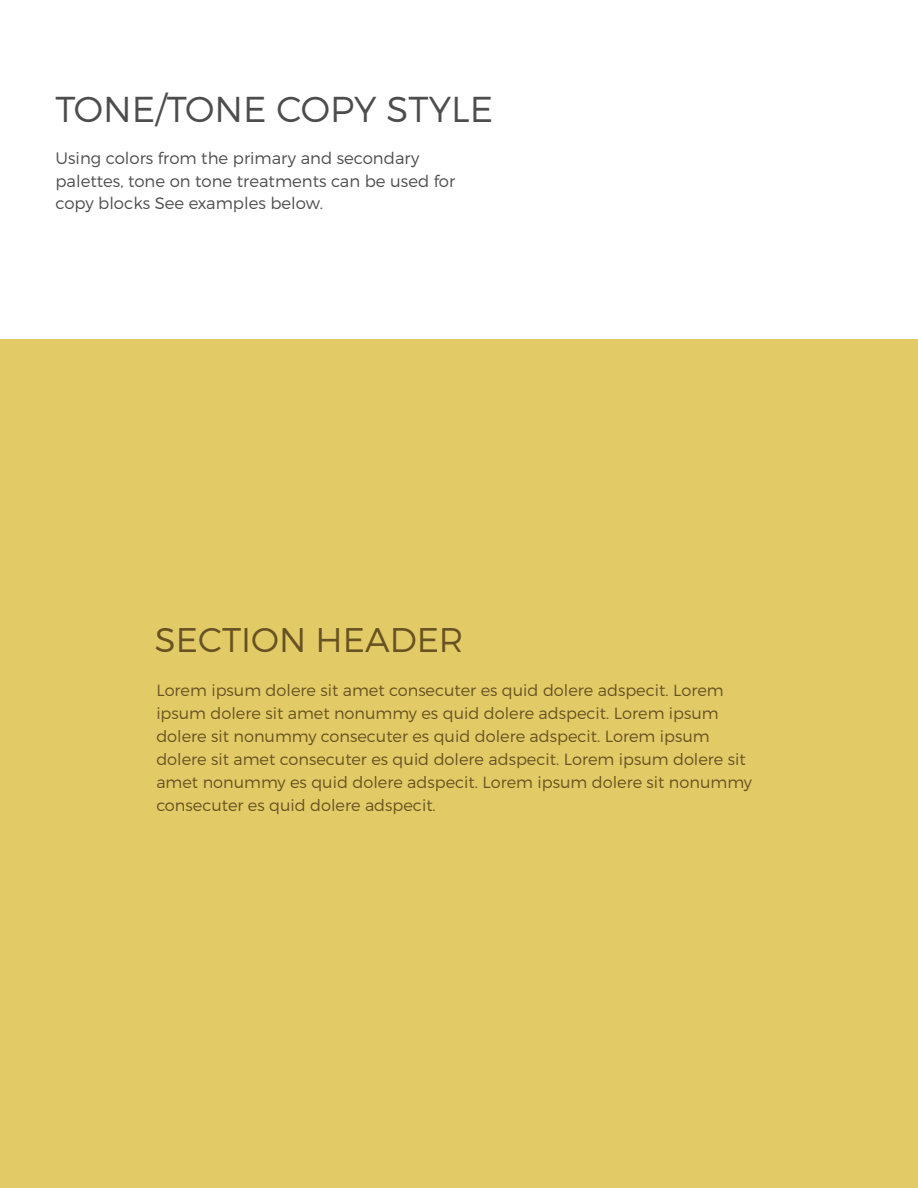
<style>
.page{position:relative;width:918px;height:1188px;background:#fff}
.page>*{position:absolute;margin:0;border:0;box-sizing:border-box;transform-origin:0 0}
.t1{font:300 36px "Montserrat";color:#4d4d4d}
.t2{font:300 34.2px "Montserrat";color:#665222}
.t3{font:300 16.5px/22.5px "Montserrat";color:#4d4d4d}
.t4{font:300 16.2px/23.1px "Montserrat";color:#665222}
</style>
<div class="page">
<div style="left:0;top:339px;width:918px;height:849px;background:#e2ca66"></div>
<h1 class="t1" style="left:55px;top:87px;width:439px">TONE/TONE COPY STYLE</h1>
<p class="t3" style="left:56px;top:147px;width:401px">Using colors from the primary and secondary palettes, tone on tone treatments can be used for copy blocks See examples below.</p>
<h2 class="t2" style="left:155px;top:619px;width:310px">SECTION HEADER</h2>
<p class="t4" style="left:156px;top:678px;width:597px">Lorem ipsum dolere sit amet consecuter es quid dolere adspecit. Lorem ipsum dolere sit amet nonummy es quid dolere adspecit. Lorem ipsum dolere sit nonummy consecuter es quid dolere adspecit. Lorem ipsum dolere sit amet consecuter es quid dolere adspecit. Lorem ipsum dolere sit amet nonummy es quid dolere adspecit. Lorem ipsum dolere sit nonummy consecuter es quid dolere adspecit.</p>
</div>
